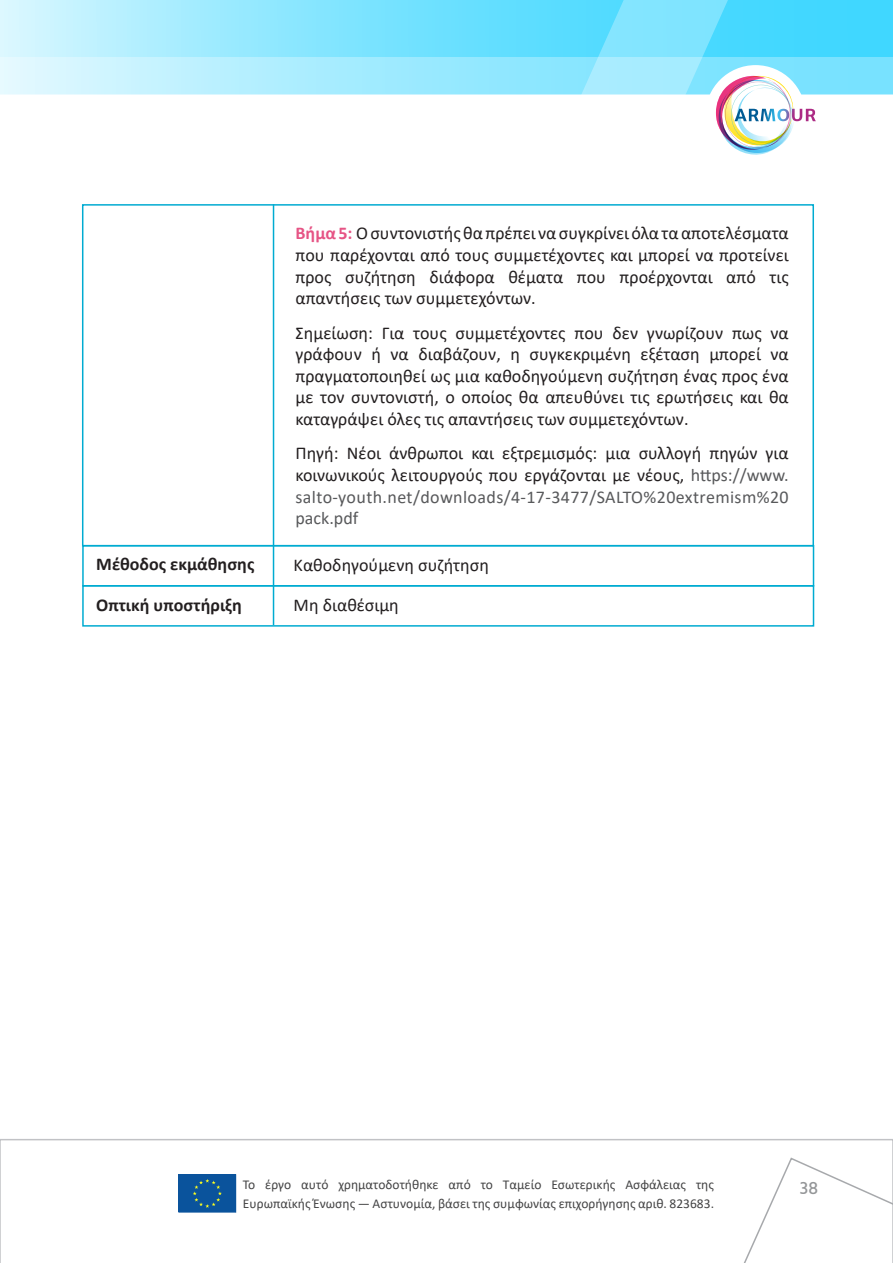
<style>
.page{position:relative;width:893px;height:1263px;background:#fff}
.page>*{position:absolute;margin:0;border:0;box-sizing:border-box;transform-origin:0 0}
.t1{font:18px/21.6px "Calibri";color:#231f20;text-align:justify}
.t2{font:700 18px "Calibri";color:#231f20}
.t3{font:500 18px "Hind";color:#949698}
.t4{font:13.5px/19.2px "Calibri";color:#444445}
.s1{font-weight:700;color:#e65485}
.s2{color:#58595b}
</style>
<div class="page">
<svg style="left:0;top:1139px;width:893px;height:123px"></svg>
<svg style="left:0;top:0;width:893px;height:57px;background:#a2ebff"></svg>
<svg style="left:0;top:57px;width:893px;height:38px;background:#bef1ff"></svg>
<svg style="left:625px;top:1156px;width:268px;height:106px"></svg>
<svg style="left:349px;top:0;width:515px;height:627px"></svg>
<div style="left:705px;top:65px;width:101px;height:100px;background:#fff;border-radius:50%"></div>
<img style="left:716px;top:76px;width:100px;height:79px">
<svg style="left:178px;top:1174px;width:58px;height:39px;background:#125999"></svg>
<div style="left:82px;top:204px;width:732px;height:342px;border:2px solid #00abd1"></div>
<hr style="left:273px;top:204px;width:1px;height:421px;background:#00abd1">
<div style="left:82px;top:545px;width:732px;height:41px;border:2px solid #00abd1"></div>
<div style="left:82px;top:585px;width:732px;height:42px;border:2px solid #00abd1"></div>
<p class="t1" style="left:296px;top:222px;width:495px"><span class="s1">Βήμα 5:</span> Ο συντονιστής θα πρέπει να συγκρίνει όλα τα αποτελέσματα που παρέχονται από τους συμμετέχοντες και μπορεί να προτείνει προς συζήτηση διάφορα θέματα που προέρχονται από τις απαντήσεις των συμμετεχόντων.</p>
<p class="t1" style="left:296px;top:321px;width:495px">Σημείωση: Για τους συμμετέχοντες που δεν γνωρίζουν πως να γράφουν ή να διαβάζουν, η συγκεκριμένη εξέταση μπορεί να πραγματοποιηθεί ως μια καθοδηγούμενη συζήτηση ένας προς ένα με τον συντονιστή, ο οποίος θα απευθύνει τις ερωτήσεις και θα καταγράψει όλες τις απαντήσεις των συμμετεχόντων.</p>
<p class="t1" style="left:296px;top:442px;width:495px">Πηγή: Νέοι άνθρωποι και εξτρεμισμός: μια συλλογή πηγών για κοινωνικούς λειτουργούς που εργάζονται με νέους, <span class="s2">https://www. salto-youth.net/downloads/4-17-3477/SALTO%20extremism%20 pack.pdf</span></p>
<p class="t2" style="left:96px;top:552px;width:160px">Μέθοδος εκμάθησης</p>
<p class="t1" style="left:294px;top:553px;width:197px">Καθοδηγούμενη συζήτηση</p>
<p class="t2" style="left:96px;top:593px;width:147px">Οπτική υποστήριξη</p>
<p class="t1" style="left:294px;top:594px;width:107px">Μη διαθέσιμη</p>
<p class="t4" style="left:243px;top:1174px;width:473px">Το έργο αυτό χρηματοδοτήθηκε από το Ταμείο Εσωτερικής Ασφάλειας της<br>Ευρωπαϊκής Ένωσης — Αστυνομία, βάσει της συμφωνίας επιχορήγησης αριθ. 823683.</p>
<p class="t3" style="left:800px;top:1176px;width:20px">38</p>
</div>
